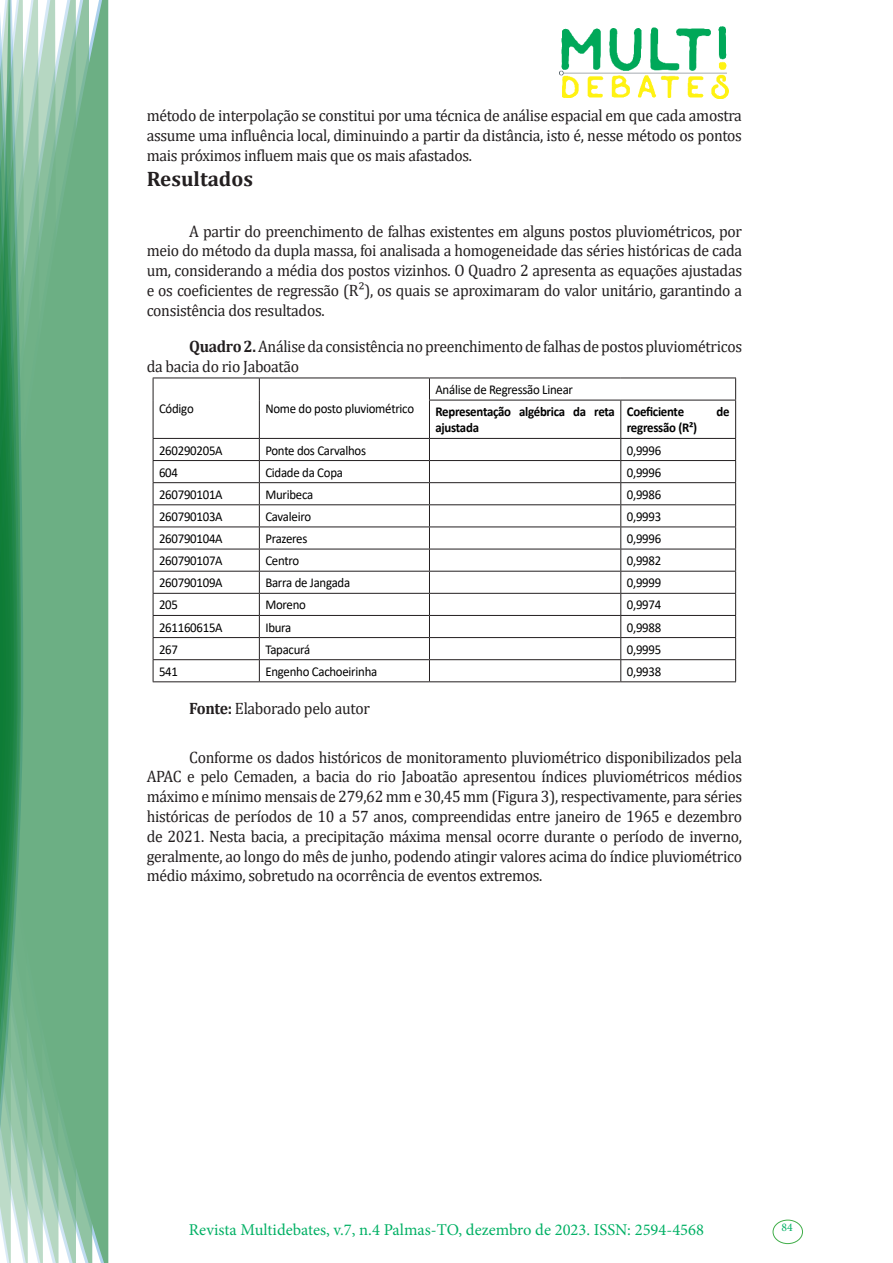
<style>
.page{position:relative;width:893px;height:1263px;background:#fff}
.page>*{position:absolute;margin:0;border:0;box-sizing:border-box;transform-origin:0 0}
.Titulo_2{font:700 21px "Cambria";color:#231f20}
.texto{font:16.5px/19.8px "Cambria";letter-spacing:-.02em;color:#231f20;text-align:justify;scale:.95 1}
.t1{font:16.5px "Minion Pro";color:#00b064}
.texto-2{font:13.5px "Calibri";letter-spacing:-.02em;color:#000;scale:.95 1}
.texto-3{font:700 13.5px/16.2px "Calibri";letter-spacing:-.02em;color:#000;scale:.95 1}
.t2{font:11.7px "Minion Pro";color:#00b064}
.s1{font-weight:700}
</style>
<div class="page">
<img style="left:559px;top:26px;width:169px;height:72px">
<div style="left:95px;top:0;width:14px;height:1263px;background:#6caf84"></div>
<svg style="left:79px;top:0;width:16px;height:1263px;background:#71b289"></svg>
<svg style="left:62px;top:0;width:17px;height:1263px;background:#75b48c"></svg>
<svg style="left:45px;top:0;width:17px;height:1263px;background:#7cb792"></svg>
<svg style="left:30px;top:0;width:15px;height:1263px;background:#80ba96"></svg>
<svg style="left:0;top:0;width:30px;height:1263px;background:#61a97f"></svg>
<div style="left:772px;top:1219px;width:31px;height:25px;border:1px solid #40ae49;border-radius:50%"></div>
<hr style="left:153px;top:378px;width:106px;height:1px;background:#231f20">
<svg style="left:153px;top:378px;width:1px;height:22px"></svg>
<hr style="left:259px;top:378px;width:170px;height:1px;background:#231f20">
<svg style="left:259px;top:378px;width:1px;height:22px"></svg>
<hr style="left:429px;top:378px;width:192px;height:1px;background:#231f20">
<svg style="left:429px;top:378px;width:1px;height:22px"></svg>
<hr style="left:621px;top:378px;width:115px;height:1px;background:#231f20">
<svg style="left:735px;top:378px;width:1px;height:22px"></svg>
<hr style="left:153px;top:400px;width:1px;height:38px;background:#231f20">
<hr style="left:259px;top:400px;width:1px;height:38px;background:#231f20">
<hr style="left:429px;top:400px;width:192px;height:1px;background:#231f20">
<hr style="left:429px;top:400px;width:1px;height:38px;background:#231f20">
<hr style="left:621px;top:400px;width:115px;height:1px;background:#231f20">
<hr style="left:620px;top:400px;width:1px;height:38px;background:#231f20">
<hr style="left:735px;top:400px;width:1px;height:38px;background:#231f20">
<hr style="left:153px;top:438px;width:106px;height:1px;background:#231f20">
<hr style="left:259px;top:438px;width:170px;height:1px;background:#231f20">
<hr style="left:429px;top:438px;width:192px;height:1px;background:#231f20">
<hr style="left:621px;top:438px;width:115px;height:1px;background:#231f20">
<hr style="left:153px;top:460px;width:106px;height:1px;background:#231f20">
<hr style="left:259px;top:460px;width:170px;height:1px;background:#231f20">
<hr style="left:429px;top:460px;width:192px;height:1px;background:#231f20">
<hr style="left:621px;top:460px;width:115px;height:1px;background:#231f20">
<hr style="left:153px;top:482px;width:106px;height:1px;background:#231f20">
<hr style="left:259px;top:482px;width:170px;height:1px;background:#231f20">
<hr style="left:429px;top:482px;width:192px;height:1px;background:#231f20">
<hr style="left:621px;top:482px;width:115px;height:1px;background:#231f20">
<hr style="left:153px;top:504px;width:106px;height:1px;background:#231f20">
<hr style="left:259px;top:504px;width:170px;height:1px;background:#231f20">
<hr style="left:429px;top:504px;width:192px;height:1px;background:#231f20">
<hr style="left:621px;top:504px;width:115px;height:1px;background:#231f20">
<hr style="left:153px;top:526px;width:106px;height:1px;background:#231f20">
<hr style="left:259px;top:526px;width:170px;height:1px;background:#231f20">
<hr style="left:429px;top:526px;width:192px;height:1px;background:#231f20">
<hr style="left:621px;top:526px;width:115px;height:1px;background:#231f20">
<hr style="left:153px;top:549px;width:106px;height:1px;background:#231f20">
<hr style="left:259px;top:549px;width:170px;height:1px;background:#231f20">
<hr style="left:429px;top:549px;width:192px;height:1px;background:#231f20">
<hr style="left:621px;top:549px;width:115px;height:1px;background:#231f20">
<hr style="left:153px;top:571px;width:106px;height:1px;background:#231f20">
<hr style="left:259px;top:571px;width:170px;height:1px;background:#231f20">
<hr style="left:429px;top:571px;width:192px;height:1px;background:#231f20">
<hr style="left:621px;top:571px;width:115px;height:1px;background:#231f20">
<hr style="left:153px;top:593px;width:106px;height:1px;background:#231f20">
<hr style="left:259px;top:593px;width:170px;height:1px;background:#231f20">
<hr style="left:429px;top:593px;width:192px;height:1px;background:#231f20">
<hr style="left:621px;top:593px;width:115px;height:1px;background:#231f20">
<hr style="left:153px;top:615px;width:106px;height:1px;background:#231f20">
<hr style="left:259px;top:615px;width:170px;height:1px;background:#231f20">
<hr style="left:429px;top:615px;width:192px;height:1px;background:#231f20">
<hr style="left:621px;top:615px;width:115px;height:1px;background:#231f20">
<hr style="left:153px;top:637px;width:106px;height:1px;background:#231f20">
<hr style="left:259px;top:637px;width:170px;height:1px;background:#231f20">
<hr style="left:429px;top:637px;width:192px;height:1px;background:#231f20">
<hr style="left:621px;top:637px;width:115px;height:1px;background:#231f20">
<hr style="left:153px;top:659px;width:106px;height:1px;background:#231f20">
<svg style="left:153px;top:439px;width:1px;height:242px"></svg>
<hr style="left:259px;top:659px;width:170px;height:1px;background:#231f20">
<svg style="left:259px;top:439px;width:1px;height:242px"></svg>
<hr style="left:429px;top:659px;width:192px;height:1px;background:#231f20">
<svg style="left:429px;top:439px;width:1px;height:242px"></svg>
<hr style="left:621px;top:659px;width:115px;height:1px;background:#231f20">
<svg style="left:620px;top:439px;width:1px;height:242px"></svg>
<svg style="left:735px;top:439px;width:1px;height:242px"></svg>
<hr style="left:153px;top:681px;width:106px;height:1px;background:#231f20">
<hr style="left:259px;top:681px;width:170px;height:1px;background:#231f20">
<hr style="left:429px;top:681px;width:192px;height:1px;background:#231f20">
<hr style="left:621px;top:681px;width:115px;height:1px;background:#231f20">
<p class="texto" style="left:147px;top:106px;width:628px">método de interpolação se constitui por uma técnica de análise espacial em que cada amostra assume uma influência local, diminuindo a partir da distância, isto é, nesse método os pontos mais próximos influem mais que os mais afastados.</p>
<p class="Titulo_2" style="left:147px;top:164px;width:108px">Resultados</p>
<p class="texto" style="left:147px;top:221px;width:628px;text-indent:43px">A partir do preenchimento de falhas existentes em alguns postos pluviométricos, por meio do método da dupla massa, foi analisada a homogeneidade das séries históricas de cada um, considerando a média dos postos vizinhos. O Quadro 2 apresenta as equações ajustadas e os coeficientes de regressão (R²), os quais se aproximaram do valor unitário, garantindo a consistência dos resultados.</p>
<p class="texto" style="left:147px;top:336px;width:628px;text-indent:43px"><span class="s1">Quadro 2.</span> Análise da consistência no preenchimento de falhas de postos pluviométricos da bacia do rio Jaboatão</p>
<p class="texto-2" style="left:159px;top:399px;width:38px">Código</p>
<p class="texto-2" style="left:265px;top:399px;width:158px">Nome do posto pluviométrico</p>
<p class="texto-2" style="left:435px;top:380px;width:146px">Análise de Regressão Linear</p>
<p class="texto-3" style="left:435px;top:403px;width:190px">Representação algébrica da reta ajustada</p>
<p class="texto-3" style="left:627px;top:403px;width:62px">Coeficiente</p>
<p class="texto-3" style="left:716px;top:403px;width:15px">de</p>
<p class="texto-3" style="left:627px;top:420px;width:76px">regressão (R²)</p>
<p class="texto-2" style="left:159px;top:441px;width:68px">260290205A</p>
<p class="texto-2" style="left:265px;top:441px;width:108px">Ponte dos Carvalhos</p>
<p class="texto-2" style="left:627px;top:441px;width:38px">0,9996</p>
<p class="texto-2" style="left:159px;top:463px;width:21px">604</p>
<p class="texto-2" style="left:265px;top:463px;width:83px">Cidade da Copa</p>
<p class="texto-2" style="left:627px;top:463px;width:38px">0,9996</p>
<p class="texto-2" style="left:159px;top:485px;width:68px">260790101A</p>
<p class="texto-2" style="left:265px;top:485px;width:52px">Muribeca</p>
<p class="texto-2" style="left:627px;top:485px;width:38px">0,9986</p>
<p class="texto-2" style="left:159px;top:507px;width:68px">260790103A</p>
<p class="texto-2" style="left:265px;top:507px;width:50px">Cavaleiro</p>
<p class="texto-2" style="left:627px;top:507px;width:38px">0,9993</p>
<p class="texto-2" style="left:159px;top:529px;width:68px">260790104A</p>
<p class="texto-2" style="left:265px;top:529px;width:46px">Prazeres</p>
<p class="texto-2" style="left:627px;top:529px;width:38px">0,9996</p>
<p class="texto-2" style="left:159px;top:551px;width:68px">260790107A</p>
<p class="texto-2" style="left:265px;top:551px;width:37px">Centro</p>
<p class="texto-2" style="left:627px;top:551px;width:38px">0,9982</p>
<p class="texto-2" style="left:159px;top:573px;width:68px">260790109A</p>
<p class="texto-2" style="left:265px;top:573px;width:91px">Barra de Jangada</p>
<p class="texto-2" style="left:627px;top:573px;width:38px">0,9999</p>
<p class="texto-2" style="left:159px;top:596px;width:21px">205</p>
<p class="texto-2" style="left:265px;top:596px;width:44px">Moreno</p>
<p class="texto-2" style="left:627px;top:596px;width:38px">0,9974</p>
<p class="texto-2" style="left:159px;top:618px;width:68px">261160615A</p>
<p class="texto-2" style="left:265px;top:618px;width:29px">Ibura</p>
<p class="texto-2" style="left:627px;top:618px;width:38px">0,9988</p>
<p class="texto-2" style="left:159px;top:640px;width:21px">267</p>
<p class="texto-2" style="left:265px;top:640px;width:49px">Tapacurá</p>
<p class="texto-2" style="left:627px;top:640px;width:38px">0,9995</p>
<p class="texto-2" style="left:159px;top:662px;width:21px">541</p>
<p class="texto-2" style="left:265px;top:662px;width:119px">Engenho Cachoeirinha</p>
<p class="texto-2" style="left:627px;top:662px;width:38px">0,9938</p>
<p class="texto" style="left:189px;top:698px;width:192px"><span class="s1">Fonte:</span> Elaborado pelo autor</p>
<p class="texto" style="left:147px;top:747px;width:628px;text-indent:43px">Conforme os dados históricos de monitoramento pluviométrico disponibilizados pela APAC e pelo Cemaden, a bacia do rio Jaboatão apresentou índices pluviométricos médios máximo e mínimo mensais de 279,62 mm e 30,45 mm (Figura 3), respectivamente, para séries históricas de períodos de 10 a 57 anos, compreendidas entre janeiro de 1965 e dezembro de 2021. Nesta bacia, a precipitação máxima mensal ocorre durante o período de inverno, geralmente, ao longo do mês de junho, podendo atingir valores acima do índice pluviométrico médio máximo, sobretudo na ocorrência de eventos extremos.</p>
<p class="t1" style="left:189px;top:1218px;width:517px">Revista Multidebates, v.7, n.4 Palmas-TO, dezembro de 2023. ISSN: 2594-4568</p>
<p class="t2" style="left:781px;top:1219px;width:13px">84</p>
</div>
